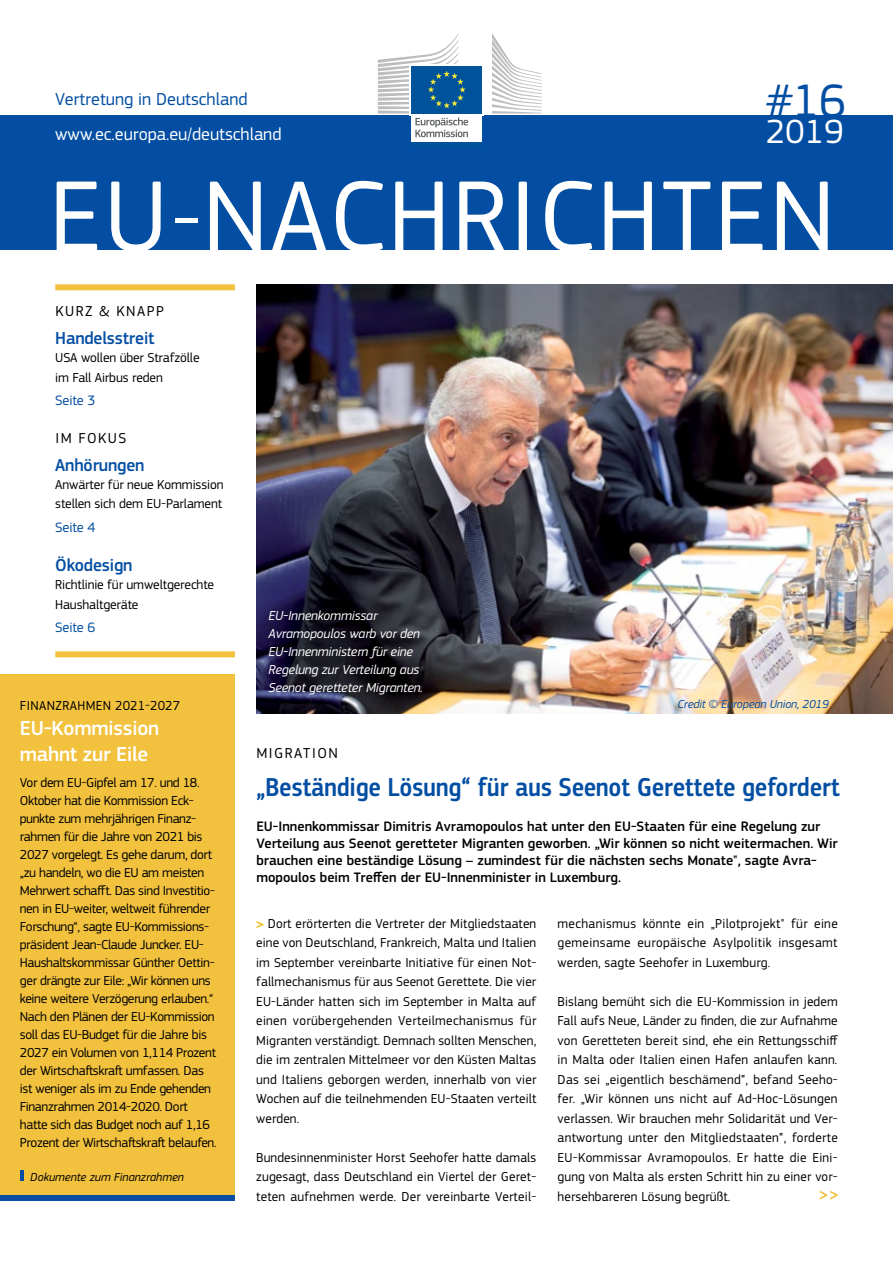
<style>
.page{position:relative;width:893px;height:1263px;background:#fff}
.page>*{position:absolute;margin:0;border:0;box-sizing:border-box;transform-origin:0 0}
.t1{font:105px "EC Square Sans Pro";color:#fff}
.t2{font:48.9px "EC Square Sans Pro";color:#034ea2}
.t3{font:34.95px "EC Square Sans Pro";color:#fff}
.t4{font:500 27px "EC Square Sans Cond Pro";letter-spacing:.01em;color:#034ea2}
.t5{font:500 21px/25.5px "EC Square Sans Pro";letter-spacing:-.01em;color:#fff}
.t6{font:500 18px "EC Square Sans Pro";letter-spacing:-.01em;color:#034ea2}
.t7{font:18px "EC Square Sans Pro";color:#fff}
.t8{font:18px "EC Square Sans Pro";color:#034ea2}
.t9{font:500 18px "EC Square Sans Pro";color:#f2c23e}
.t10{font:15px "EC Square Sans Pro";letter-spacing:.1em;color:#000}
.t11{font:500 14.25px/17.1px "EC Square Sans Pro";color:#000}
.t12{font:14.25px "EC Square Sans Pro";letter-spacing:-.01em;color:#034ea2}
.t13{font:13.5px/19.5px "EC Square Sans Pro";letter-spacing:-.025em;color:#000;text-align:justify}
.t14{font:italic 13.5px/18px "EC Square Sans Pro";letter-spacing:-.01em;color:#fff}
.t15{font:13.5px "EC Square Sans Pro";letter-spacing:.01em;color:#000}
.t16{font:italic 12px "EC Square Sans Pro";letter-spacing:-.01em;color:#034ea2}
.t17{font:italic 12px "EC Square Sans Pro";color:#000}
.s1{font-weight:400}
.s2{font-family:"Helvetica Neue LT";font-weight:700;font-stretch:condensed;color:#edc52a}
</style>
<div class="page">
<img style="left:256px;top:284px;width:637px;height:430px">
<div style="left:0;top:674px;width:235px;height:524px;background:#f2c23e"></div>
<hr style="left:20px;top:1170px;width:4px;height:10px;background:#034ea2">
<div style="left:55px;top:651px;width:180px;height:6px;background:#f2c23e"></div>
<div style="left:55px;top:284px;width:180px;height:6px;background:#f2c23e"></div>
<div style="left:0;top:1195px;width:235px;height:6px;background:#034ea2"></div>
<div style="left:0;top:116px;width:893px;height:134px;background:#034ea2"></div>
<svg style="left:492px;top:33px;width:50px;height:81px"></svg>
<div style="left:411px;top:112px;width:71px;height:32px;background:#fff"></div>
<div style="left:411px;top:66px;width:71px;height:48px;background:#00529b"></div>
<hr style="left:411px;top:143px;width:71px;height:4px;background:#00529b">
<svg style="left:378px;top:33px;width:90px;height:104px"></svg>
<div style="left:175px;top:218px;width:23px;height:5px;background:#fff"></div>
<h3 class="t8" style="left:55px;top:89px;width:194px">Vertretung in Deutschland</h3>
<h2 class="t2" style="left:765px;top:72px;width:82px">#16</h2>
<h3 class="t7" style="left:55px;top:123px;width:228px">www.ec.europa.eu/deutschland</h3>
<h3 class="t3" style="left:766px;top:111px;width:79px">2019</h3>
<h1 class="t1" style="left:49px;top:155px;width:277px">EU Nachrich</h1>
<h1 class="t1" style="left:662px;top:155px;width:107px">ten</h1>
<p class="t10" style="left:55px;top:302px;width:81px">Kurz &amp; Knapp</p>
<h3 class="t6" style="left:55px;top:328px;width:101px">Handelsstreit</h3>
<p class="t13" style="left:55px;top:348px;width:146px">USA wollen über Strafzölle im Fall Airbus reden</p>
<p class="t12" style="left:55px;top:392px;width:42px">Seite 3</p>
<p class="t10" style="left:55px;top:429px;width:53px">Im Fokus</p>
<h3 class="t6" style="left:55px;top:454px;width:91px">Anhörungen</h3>
<p class="t13" style="left:55px;top:475px;width:170px">Anwärter für neue Kommission stellen sich dem EU-Parlament</p>
<p class="t12" style="left:55px;top:519px;width:42px">Seite 4</p>
<h3 class="t6" style="left:55px;top:555px;width:79px">Ökodesign</h3>
<p class="t13" style="left:55px;top:575px;width:160px">Richtlinie für umweltgerechte<br>Haushaltgeräte</p>
<p class="t12" style="left:55px;top:619px;width:42px">Seite 6</p>
<p class="t13" style="left:20px;top:695px;width:15px">Finan</p>
<p class="t13" style="left:56px;top:695px;width:16px">zrahmen</p>
<p class="t15" style="left:115px;top:697px;width:66px">2021-2027</p>
<h3 class="t5" style="left:20px;top:716px;width:141px">EU-Kommission mahnt zur Eile</h3>
<p class="t13" style="left:20px;top:774px;width:198px;line-height:18px;text-align:left">Vor dem EU-Gipfel am 17. und 18.<br>Oktober hat die Kommission Eck&shy;punkte zum mehrjährigen Finanz&shy;rahmen für die Jahre von 2021 bis 2027 vorgelegt. Es gehe darum, dort „zu handeln, wo die EU am meisten Mehrwert schafft. Das sind Investitio&shy;nen in EU-weiter, weltweit führender Forschung“, sagte EU-Kommissions&shy;präsident Jean-Claude Juncker. EU-Haushaltskommissar Günther Oettin&shy;ger drängte zur Eile: „Wir können uns keine weitere Verzögerung erlauben.“ Nach den Plänen der EU-Kommission soll das EU-Budget für die Jahre bis 2027 ein Volumen von 1,114 Prozent der Wirtschaftskraft umfassen. Das ist weniger als im zu Ende gehenden Finanzrahmen 2014-2020. Dort hatte sich das Budget noch auf 1,16<br>Prozent der Wirtschaftskraft belaufen.</p>
<p class="t17" style="left:30px;top:1169px;width:155px">Dokumente zum Finanzrahmen</p>
<p class="t14" style="left:268px;top:606px;width:156px">EU-Innenkommissar<br>Avramopoulos warb vor den<br>EU-Innenministern für eine<br>Regelung zur Verteilung aus<br>Seenot geretteter Migranten.</p>
<p class="t16" style="left:678px;top:697px;width:153px">Credit © European Union, 2019</p>
<p class="t10" style="left:256px;top:744px;width:22px">Migra</p>
<p class="t10" style="left:303px;top:744px;width:34px">tion</p>
<h3 class="t4" style="left:256px;top:772px;width:585px">„Beständige Lösung“ für aus Seenot Gerettete gefordert</h3>
<p class="t11" style="left:256px;top:818px;width:583px">EU-Innenkommissar Dimitris Avramopoulos hat unter den EU-Staaten für eine Regelung zur Verteilung aus Seenot geretteter Migranten geworben. „Wir können so nicht weitermachen. Wir brauchen eine beständige Lösung – zumindest für die nächsten sechs Monate<span class="s1">‟</span>, sagte Avra&shy;mopoulos beim Treffen der EU-Innenminister in Luxemburg.</p>
<p class="t13" style="left:256px;top:914px;width:282px"><span class="s2">&gt;</span> Dort erörterten die Vertreter der Mitgliedstaaten eine von Deutschland, Frankreich, Malta und Italien im September vereinbarte Initiative für einen Not&shy;fallmechanismus für aus Seenot Gerettete. Die vier EU-Länder hatten sich im September in Malta auf einen vorübergehenden Verteilmechanismus für Migranten verständigt. Demnach sollten Menschen, die im zentralen Mittelmeer vor den Küsten Maltas und Italiens geborgen werden, innerhalb von vier Wochen auf die teilnehmenden EU-Staaten verteilt werden.</p>
<p class="t13" style="left:256px;top:1148px;width:282px">Bundesinnenminister Horst Seehofer hatte damals zugesagt, dass Deutschland ein Viertel der Geret&shy;teten aufnehmen werde. Der vereinbarte Verteil-</p>
<p class="t13" style="left:558px;top:914px;width:282px">mechanismus könnte ein „Pilotprojekt" für eine gemeinsame europäische Asylpolitik insgesamt werden, sagte Seehofer in Luxemburg.</p>
<p class="t13" style="left:558px;top:992px;width:282px">Bislang bemüht sich die EU-Kommission in jedem Fall aufs Neue, Länder zu finden, die zur Aufnahme von Geretteten bereit sind, ehe ein Rettungsschiff in Malta oder Italien einen Hafen anlaufen kann.<br>Das sei „eigentlich beschämend‟, befand Seeho&shy;fer. „Wir können uns nicht auf Ad-Hoc-Lösungen verlassen. Wir brauchen mehr Solidarität und Ver&shy;antwortung unter den Mitgliedstaaten‟, forderte EU-Kommissar Avramopoulos. Er hatte die Eini&shy;gung von Malta als ersten Schritt hin zu einer vor&shy;hersehbareren Lösung begrüßt.</p>
<h3 class="t9" style="left:819px;top:1185px;width:22px">&gt;&gt;</h3>
</div>
